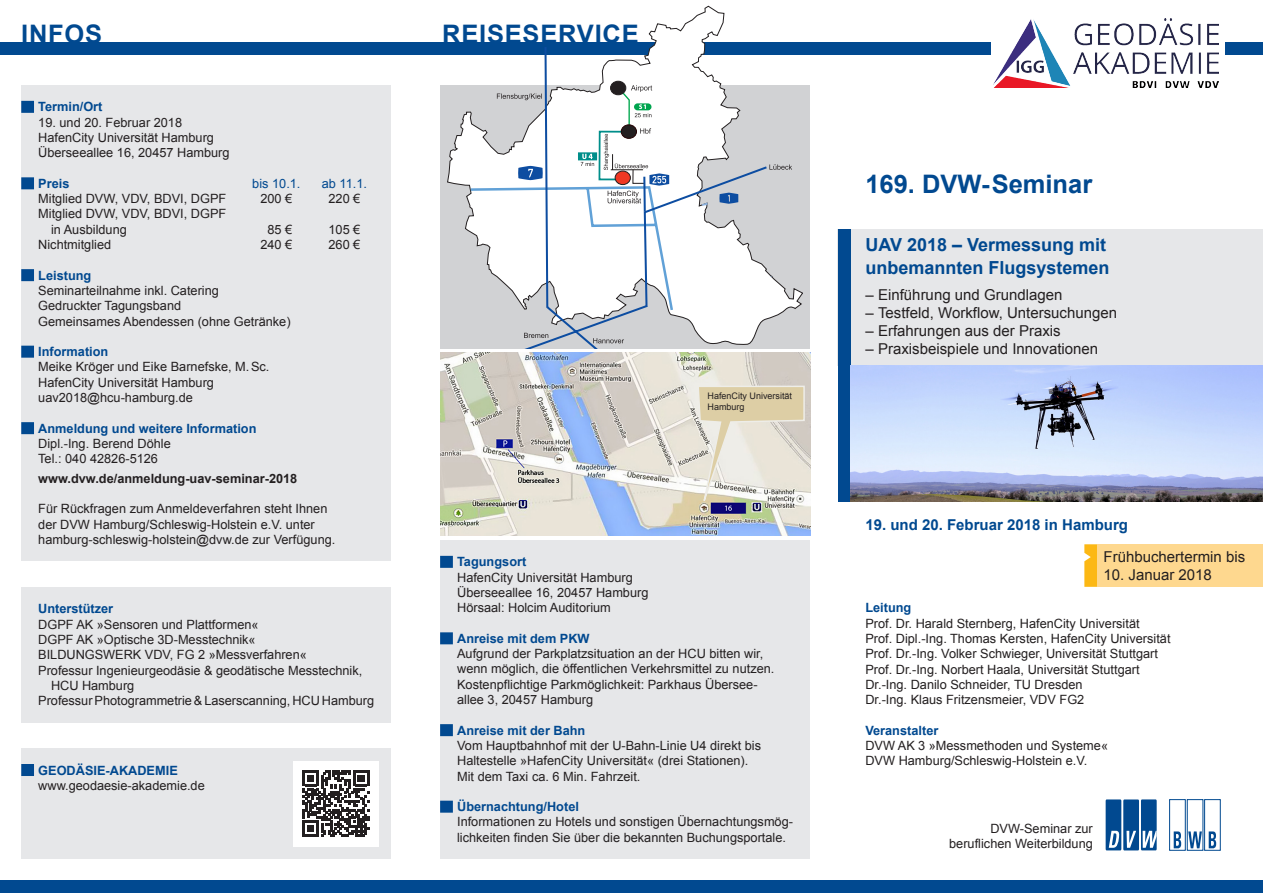
<style>
.page{position:relative;width:1263px;height:893px;background:#fff}
.page>*{position:absolute;margin:0;border:0;box-sizing:border-box;transform-origin:0 0}
._92_kolumne_1{font:700 25.5px "Arial";letter-spacing:.03em;color:#014990}
._01_cover_normal{font:700 25.5px "Arial";color:#014990}
.t1{font:700 18px/22.5px "Arial";color:#014990}
._01_cover_normal-2{font:15px "Arial";color:#231f20}
._01_cover_normal-3{font:700 15px "Arial";color:#014990}
._36_aka_normal{font:12.75px/15.3px "Arial";color:#231f20}
._01_cover_normal-4{font:12.75px/15.3px "Arial";color:#231f20;text-align:right}
._39_aka_headline_bol{font:700 12.75px "Arial";color:#014990}
._36_aka_normal_block{font:12.75px/15.3px "Arial";color:#231f20}
._36_aka_normal-2{font:700 12.75px "Arial";color:#231f20}
._01_cover_normal-5{font:700 12.75px "Arial";color:#014990}
._39_aka_headline_bol-2{font:12.75px "Arial";color:#014990}
.t2{font:9px/10.8px "Arial";color:#231f20}
</style>
<div class="page">
<div style="left:0;top:43px;width:1263px;height:12px;background:#014990"></div>
<div style="left:440px;top:85px;width:370px;height:264px;background:#d1d2d4"></div>
<div style="left:838px;top:230px;width:425px;height:136px;background:#e6e7e9"></div>
<div style="left:440px;top:540px;width:370px;height:319px;background:#e6e7e9"></div>
<div style="left:440px;top:556px;width:13px;height:12px;background:#014990"></div>
<div style="left:440px;top:632px;width:13px;height:12px;background:#014990"></div>
<div style="left:440px;top:724px;width:13px;height:12px;background:#014990"></div>
<div style="left:440px;top:801px;width:13px;height:12px;background:#014990"></div>
<div style="left:838px;top:230px;width:12px;height:272px;background:#014990"></div>
<div style="left:991px;top:17px;width:234px;height:72px;background:#fff"></div>
<img style="left:993px;top:19px;width:225px;height:69px">
<div style="left:1169px;top:799px;width:16px;height:51px;border:1px solid #014990"></div>
<div style="left:1187px;top:799px;width:16px;height:51px;border:1px solid #014990"></div>
<div style="left:1204px;top:799px;width:16px;height:51px;border:1px solid #014990"></div>
<svg style="left:1174px;top:831px;width:7px;height:17px"></svg>
<svg style="left:1188px;top:831px;width:14px;height:17px"></svg>
<svg style="left:1209px;top:831px;width:7px;height:17px"></svg>
<div style="left:1106px;top:799px;width:15px;height:51px;background:#014990"></div>
<div style="left:1123px;top:799px;width:16px;height:51px;background:#014990"></div>
<div style="left:1141px;top:799px;width:16px;height:51px;background:#014990"></div>
<svg style="left:1109px;top:831px;width:10px;height:17px"></svg>
<svg style="left:1126px;top:831px;width:10px;height:17px"></svg>
<svg style="left:1142px;top:831px;width:15px;height:17px"></svg>
<div style="left:21px;top:748px;width:370px;height:111px;background:#e6e7e9"></div>
<div style="left:21px;top:764px;width:13px;height:12px;background:#014990"></div>
<div style="left:293px;top:761px;width:85px;height:85px;background:#fff"></div>
<svg style="left:303px;top:770px;width:66px;height:67px"></svg>
<svg style="left:1084px;top:544px;width:13px;height:43px"></svg>
<div style="left:1097px;top:544px;width:166px;height:43px;background:#fed88f"></div>
<div style="left:21px;top:85px;width:370px;height:476px;background:#e6e7e9"></div>
<div style="left:21px;top:101px;width:13px;height:12px;background:#014990"></div>
<div style="left:21px;top:177px;width:13px;height:12px;background:#014990"></div>
<div style="left:21px;top:269px;width:13px;height:12px;background:#014990"></div>
<div style="left:21px;top:346px;width:13px;height:12px;background:#014990"></div>
<div style="left:21px;top:422px;width:13px;height:12px;background:#014990"></div>
<img style="left:850px;top:366px;width:413px;height:136px">
<img style="left:440px;top:353px;width:370px;height:183px">
<svg style="left:447px;top:6px;width:356px;height:303px"></svg>
<svg style="left:468px;top:45px;width:324px;height:304px"></svg>
<div style="left:21px;top:587px;width:370px;height:135px;background:#e6e7e9"></div>
<svg style="left:697px;top:385px;width:108px;height:140px;background:#d7d2c3"></svg>
<div style="left:0;top:880px;width:1263px;height:13px;background:#014990"></div>
<p class="_92_kolumne_1" style="left:21px;top:17px;width:82px">INFOS</p>
<p class="_92_kolumne_1" style="left:442px;top:17px;width:198px">REISESERVICE</p>
<p class="_39_aka_headline_bol" style="left:38px;top:98px;width:66px">Termin/Ort</p>
<p class="_36_aka_normal" style="left:38px;top:115px;width:145px">19. und 20. Februar 2018</p>
<p class="_36_aka_normal" style="left:38px;top:130px;width:177px">HafenCity Universität Hamburg</p>
<p class="_36_aka_normal" style="left:38px;top:145px;width:193px">Überseeallee 16, 20457 Hamburg</p>
<p class="_39_aka_headline_bol" style="left:38px;top:175px;width:33px">Preis</p>
<p class="_39_aka_headline_bol-2" style="left:252px;top:175px;width:50px">bis 10.1.</p>
<p class="_39_aka_headline_bol-2" style="left:322px;top:175px;width:47px">ab 11.1.</p>
<p class="_36_aka_normal" style="left:38px;top:191px;width:190px">Mitglied DVW, VDV, BDVI, DGPF</p>
<p class="_36_aka_normal" style="left:260px;top:191px;width:33px">200 €</p>
<p class="_36_aka_normal" style="left:328px;top:191px;width:33px">220 €</p>
<p class="_36_aka_normal" style="left:51px;top:206px;width:177px;text-indent:-13px">Mitglied DVW, VDV, BDVI, DGPF in Ausbildung</p>
<p class="_36_aka_normal" style="left:268px;top:222px;width:26px">85 €</p>
<p class="_36_aka_normal" style="left:328px;top:222px;width:33px">105 €</p>
<p class="_36_aka_normal" style="left:38px;top:237px;width:74px">Nichtmitglied</p>
<p class="_36_aka_normal" style="left:260px;top:237px;width:33px">240 €</p>
<p class="_36_aka_normal" style="left:328px;top:237px;width:33px">260 €</p>
<p class="_39_aka_headline_bol" style="left:38px;top:267px;width:55px">Leistung</p>
<p class="_36_aka_normal" style="left:38px;top:283px;width:182px">Seminarteilnahme inkl. Catering</p>
<p class="_36_aka_normal" style="left:38px;top:298px;width:144px">Gedruckter Tagungsband</p>
<p class="_36_aka_normal" style="left:38px;top:314px;width:254px">Gemeinsames Abendessen (ohne Getränke)</p>
<p class="_39_aka_headline_bol" style="left:38px;top:343px;width:72px">Information</p>
<p class="_36_aka_normal" style="left:38px;top:359px;width:233px">Meike Kröger und Eike Barnefske, M.Sc.</p>
<p class="_36_aka_normal" style="left:38px;top:375px;width:177px">HafenCity Universität Hamburg</p>
<p class="_36_aka_normal" style="left:38px;top:390px;width:156px">uav2018@hcu-hamburg.de</p>
<p class="_39_aka_headline_bol" style="left:38px;top:420px;width:220px">Anmeldung und weitere Information</p>
<p class="_36_aka_normal" style="left:38px;top:436px;width:134px">Dipl.-Ing. Berend Döhle</p>
<p class="_36_aka_normal" style="left:38px;top:451px;width:121px">Tel.: 040 42826-5126</p>
<p class="_36_aka_normal-2" style="left:38px;top:470px;width:261px">www.dvw.de/anmeldung-uav-seminar-2018</p>
<p class="_36_aka_normal" style="left:38px;top:501px;width:299px">Für Rückfragen zum Anmeldeverfahren steht Ihnen der DVW Hamburg/Schleswig-Holstein e.V. unter hamburg-schleswig-holstein@dvw.de zur Verfügung.</p>
<p class="t2" style="left:707px;top:391px;width:86px">HafenCity Universität<br>Hamburg</p>
<p class="_01_cover_normal" style="left:865px;top:167px;width:228px">169. DVW- Seminar</p>
<p class="t1" style="left:865px;top:234px;width:246px">UAV 2018 – Vermessung mit unbemannten Flugsystemen</p>
<p class="_01_cover_normal-2" style="left:865px;top:285px;width:199px">– Einführung und Grundlagen</p>
<p class="_01_cover_normal-2" style="left:865px;top:303px;width:253px">– Testfeld, Workflow, Untersuchungen</p>
<p class="_01_cover_normal-2" style="left:865px;top:321px;width:197px">– Erfahrungen aus der Praxis</p>
<p class="_01_cover_normal-2" style="left:865px;top:339px;width:234px">– Praxisbeispiele und Innovationen</p>
<p class="_01_cover_normal-3" style="left:865px;top:514px;width:264px">19. und 20. Februar 2018 in Hamburg</p>
<p class="_01_cover_normal-5" style="left:38px;top:600px;width:76px">Unterstützer</p>
<p class="_01_cover_normal-4" style="left:38px;top:617px;width:222px">DGPF AK »Sensoren und Plattformen«</p>
<p class="_01_cover_normal-4" style="left:38px;top:632px;width:219px">DGPF AK »Optische 3D-Messtechnik«</p>
<p class="_01_cover_normal-4" style="left:38px;top:647px;width:270px">BILDUNGSWERK VDV, FG 2 »Messverfahren«</p>
<p class="_01_cover_normal-4" style="left:51px;top:663px;width:313px;text-align:left;text-indent:-13px">Professur Ingenieurgeodäsie &amp; geodätische Messtechnik,<br>HCU Hamburg</p>
<p class="_01_cover_normal-4" style="left:38px;top:693px;width:337px">Professur Photogrammetrie &amp; Laserscanning, HCU Hamburg</p>
<p class="_39_aka_headline_bol" style="left:38px;top:761px;width:141px">GEODÄSIE-AKADEMIE</p>
<p class="_36_aka_normal" style="left:38px;top:778px;width:168px">www.geodaesie-akademie.de</p>
<p class="_01_cover_normal-2" style="left:1103px;top:547px;width:143px">Frühbuchertermin bis</p>
<p class="_01_cover_normal-2" style="left:1103px;top:565px;width:110px">10. Januar 2018</p>
<p class="_39_aka_headline_bol" style="left:457px;top:553px;width:71px">Tagungsort</p>
<p class="_36_aka_normal" style="left:457px;top:570px;width:177px">HafenCity Universität Hamburg</p>
<p class="_36_aka_normal" style="left:457px;top:585px;width:193px">Überseeallee 16, 20457 Hamburg</p>
<p class="_36_aka_normal" style="left:457px;top:600px;width:155px">Hörsaal: Holcim Auditorium</p>
<p class="_39_aka_headline_bol" style="left:457px;top:630px;width:134px">Anreise mit dem PKW</p>
<p class="_36_aka_normal" style="left:457px;top:646px;width:319px">Aufgrund der Parkplatzsituation an der HCU bitten wir, wenn möglich, die öffentlichen Verkehrsmittel zu nutzen.</p>
<p class="_36_aka_normal" style="left:457px;top:677px;width:301px">Kostenpflichtige Parkmöglichkeit: Parkhaus Übersee&shy;allee 3, 20457 Hamburg</p>
<p class="_39_aka_headline_bol" style="left:457px;top:722px;width:130px">Anreise mit der Bahn</p>
<p class="_36_aka_normal" style="left:457px;top:738px;width:305px">Vom Hauptbahnhof mit der U‑Bahn-Linie U4 direkt bis<br>Haltestelle »HafenCity Universität« (drei Stationen).<br>Mit dem Taxi ca. 6 Min. Fahrzeit.</p>
<p class="_39_aka_headline_bol" style="left:457px;top:798px;width:123px">Übernachtung/Hotel</p>
<p class="_36_aka_normal_block" style="left:457px;top:814px;width:337px">Informationen zu Hotels und sonstigen Übernachtungsmög&shy;lichkeiten finden Sie über die bekannten Buchungsportale.</p>
<p class="_01_cover_normal-4" style="left:949px;top:821px;width:145px">DVW-Seminar zur beruflichen Weiterbildung</p>
<p class="_01_cover_normal-5" style="left:865px;top:599px;width:48px">Leitung</p>
<p class="_01_cover_normal-4" style="left:865px;top:616px;width:276px">Prof. Dr. Harald Sternberg, HafenCity Universität</p>
<p class="_01_cover_normal-4" style="left:865px;top:631px;width:307px">Prof. Dipl.-Ing. Thomas Kersten, HafenCity Universität</p>
<p class="_01_cover_normal-4" style="left:865px;top:646px;width:294px">Prof. Dr.-Ing. Volker Schwieger, Universität Stuttgart</p>
<p class="_01_cover_normal-4" style="left:865px;top:662px;width:276px">Prof. Dr.-Ing. Norbert Haala, Universität Stuttgart</p>
<p class="_01_cover_normal-4" style="left:865px;top:677px;width:219px">Dr.-Ing. Danilo Schneider, TU Dresden</p>
<p class="_01_cover_normal-4" style="left:865px;top:692px;width:220px">Dr.-Ing. Klaus Fritzensmeier, VDV FG2</p>
<p class="_01_cover_normal-5" style="left:865px;top:722px;width:74px">Veranstalter</p>
<p class="_01_cover_normal-4" style="left:865px;top:738px;width:244px">DVW AK 3 »Messmethoden und Systeme«</p>
<p class="_01_cover_normal-4" style="left:865px;top:753px;width:224px">DVW Hamburg/Schleswig-Holstein e.V.</p>
</div>
